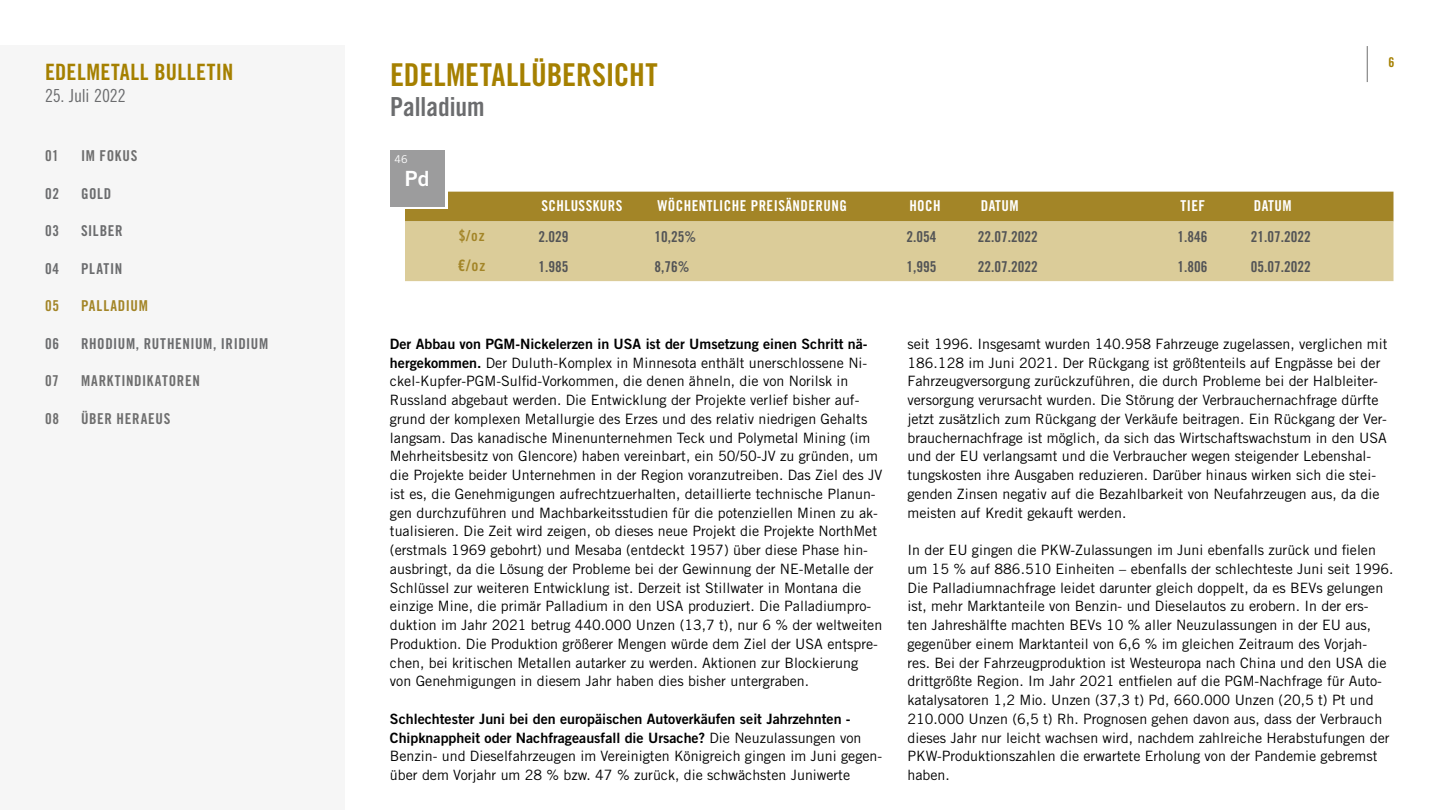
<style>
.page{position:relative;width:1440px;height:810px;background:#fff}
.page>*{position:absolute;margin:0;border:0;box-sizing:border-box;transform-origin:0 0}
.t1{font:31.5px "Trade Gothic LT Pro Bd Cn 20";color:#a58000}
.t2{font:26.25px "Trade Gothic LT Pro Bd Cn 20";color:#6b6c6e}
.t3{font:22.5px "Trade Gothic LT Pro Bd Cn 20";letter-spacing:.02em;color:#a58000}
.t4{font:21px "Trade Gothic LT Pro Bd 2";color:#fff}
.t5{font:18px "Trade Gothic LT Pro Cn 18";letter-spacing:-.01em;color:#6b6c6e}
.t6{font:15.75px "Trade Gothic LT Pro Bd Cn 20";color:#a38527}
.t7{font:15px "Trade Gothic LT Pro Bd Cn 20";color:#535456}
.t8{font:15px "Trade Gothic LT Pro Bd Cn 20";letter-spacing:.03em;color:#fff}
.t9{font:15px "Trade Gothic LT Pro Bd Cn 20";letter-spacing:.04em;color:#6b6c6e}
.t10{font:15px "Trade Gothic LT Pro Bd Cn 20";letter-spacing:.05em;color:#6e6e6e}
.t11{font:15px "Trade Gothic LT Pro Bd Cn 20";letter-spacing:.055em;color:#a38527}
.t12{font:14.25px/18.8px "Trade Gothic LT Pro";color:#000}
.t13{font:14.25px/18.8px "Trade Gothic LT Pro Bd 2";color:#000}
.t14{font:13.5px "Trade Gothic LT Pro Bd Cn 20";color:#a58000}
.t15{font:10.8px "Trade Gothic LT Pro";color:#fff}
.s1{font-size:15px}
.s2{font-family:"Trade Gothic LT Pro Bd 2"}
.s3{font-family:"Trade Gothic LT Pro"}
</style>
<div class="page">
<hr style="left:1367px;top:46px;width:1px;height:36px;background:#6e6e6e">
<div style="left:405px;top:192px;width:989px;height:29px;background:#a38527"></div>
<div style="left:405px;top:221px;width:989px;height:60px;background:#dbcc99"></div>
<div style="left:393px;top:153px;width:54px;height:56px;background:linear-gradient(to right,#fff,#fff)"></div>
<div style="left:390px;top:150px;width:54px;height:56px;background:#9c9c9d"></div>
<div style="left:0;top:45px;width:345px;height:765px;background:#f6f6f6"></div>
<h3 class="t3" style="left:45px;top:58px;width:190px">EDELMETALL BULLETIN</h3>
<p class="t5" style="left:45px;top:85px;width:82px">25. Juli 2022</p>
<p class="t10" style="left:45px;top:147px;width:15px">01</p>
<p class="t10" style="left:81px;top:147px;width:58px">IM FOKUS</p>
<p class="t9" style="left:45px;top:184px;width:16px">02</p>
<p class="t9" style="left:81px;top:184px;width:32px">GOLD</p>
<p class="t9" style="left:45px;top:222px;width:16px">03</p>
<p class="t9" style="left:81px;top:222px;width:43px">SILBER</p>
<p class="t9" style="left:45px;top:259px;width:16px">04</p>
<p class="t9" style="left:81px;top:259px;width:43px">PLATIN</p>
<p class="t11" style="left:45px;top:297px;width:16px">05</p>
<p class="t11" style="left:81px;top:297px;width:68px">PALLADIUM</p>
<p class="t9" style="left:45px;top:334px;width:16px">06</p>
<p class="t9" style="left:81px;top:334px;width:189px">RHODIUM, RUTHENIUM, IRIDIUM</p>
<p class="t10" style="left:45px;top:372px;width:15px">07</p>
<p class="t10" style="left:81px;top:372px;width:120px">MARKTINDIKATOREN</p>
<p class="t10" style="left:45px;top:409px;width:16px">08</p>
<p class="t10" style="left:81px;top:409px;width:91px">ÜBER HERAEUS</p>
<h1 class="t1" style="left:390px;top:56px;width:269px">EDELMETALLÜBERSICHT</h1>
<h2 class="t2" style="left:390px;top:91px;width:96px">Palladium</h2>
<p class="t15" style="left:395px;top:152px;width:15px">46</p>
<h3 class="t4" style="left:405px;top:165px;width:26px">Pd</h3>
<p class="t8" style="left:541px;top:196px;width:83px">SCHLUSSKURS</p>
<p class="t8" style="left:657px;top:196px;width:191px">WÖCHENTLICHE PREISÄNDERUNG</p>
<p class="t8" style="left:909px;top:196px;width:33px">HOCH</p>
<p class="t8" style="left:981px;top:196px;width:39px">DATUM</p>
<p class="t8" style="left:1180px;top:196px;width:26px">TIEF</p>
<p class="t8" style="left:1254px;top:196px;width:39px">DATUM</p>
<p class="t11" style="left:459px;top:226px;width:28px">$/oz</p>
<p class="t7" style="left:538px;top:227px;width:31px">2.029</p>
<p class="t7" style="left:654px;top:227px;width:43px">10,25%</p>
<p class="t7" style="left:906px;top:227px;width:31px">2.054</p>
<p class="t7" style="left:978px;top:227px;width:61px">22.07.2022</p>
<p class="t7" style="left:1177px;top:227px;width:31px">1.846</p>
<p class="t7" style="left:1251px;top:227px;width:61px">21.07.2022</p>
<p class="t6" style="left:458px;top:256px;width:29px">€/o<span class="s1">z</span></p>
<p class="t7" style="left:538px;top:257px;width:31px">1.985</p>
<p class="t7" style="left:654px;top:257px;width:36px">8,76%</p>
<p class="t7" style="left:906px;top:257px;width:31px">1,995</p>
<p class="t7" style="left:978px;top:257px;width:61px">22.07.2022</p>
<p class="t7" style="left:1177px;top:257px;width:31px">1.806</p>
<p class="t7" style="left:1251px;top:257px;width:61px">05.07.2022</p>
<p class="t14" style="left:1389px;top:54px;width:7px">6</p>
<p class="t13" style="left:390px;top:334px;width:479px">Der Abbau von PGM-Nickelerzen in USA ist der Umsetzung einen Schritt nä-</p>
<p class="t12" style="left:390px;top:353px;width:494px"><span class="s2">hergekommen.</span> Der Duluth-Komplex in Minnesota enthält unerschlossene Ni&shy;ckel-Kupfer-PGM-Sulfid-Vorkommen, die denen ähneln, die von Norilsk in Russland abgebaut werden. Die Entwicklung der Projekte verlief bisher auf&shy;grund der komplexen Metallurgie des Erzes und des relativ niedrigen Gehalts langsam. Das kanadische Minenunternehmen Teck und Polymetal Mining (im Mehrheitsbesitz von Glencore) haben vereinbart, ein 50/50-JV zu gründen, um die Projekte beider Unternehmen in der Region voranzutreiben. Das Ziel des JV ist es, die Genehmigungen aufrechtzuerhalten, detaillierte technische Planun&shy;gen durchzuführen und Machbarkeitsstudien für die potenziellen Minen zu ak&shy;tualisieren. Die Zeit wird zeigen, ob dieses neue Projekt die Projekte NorthMet (erstmals 1969 gebohrt) und Mesaba (entdeckt 1957) über diese Phase hin&shy;ausbringt, da die Lösung der Probleme bei der Gewinnung der NE-Metalle der Schlüssel zur weiteren Entwicklung ist. Derzeit ist Stillwater in Montana die einzige Mine, die primär Palladium in den USA produziert. Die Palladiumpro&shy;duktion im Jahr 2021 betrug 440.000 Unzen (13,7 t), nur 6 % der weltweiten Produktion. Die Produktion größerer Mengen würde dem Ziel der USA entspre&shy;chen, bei kritischen Metallen autarker zu werden. Aktionen zur Blockierung von Genehmigungen in diesem Jahr haben dies bisher untergraben.</p>
<p class="t13" style="left:390px;top:709px;width:473px">Schlechtester Juni bei den europäischen Autoverkäufen seit Jahrzehnten -<br>Chipknappheit oder Nachfrageausfall die Ursache? <span class="s3">Die Neuzulassungen von</span></p>
<p class="t12" style="left:390px;top:747px;width:494px">Benzin- und Dieselfahrzeugen im Vereinigten Königreich gingen im Juni gegen&shy;über dem Vorjahr um 28 % bzw. 47 % zurück, die schwächsten Juniwerte</p>
<p class="t12" style="left:908px;top:334px;width:482px">seit 1996. Insgesamt wurden 140.958 Fahrzeuge zugelassen, verglichen mit 186.128 im Juni 2021. Der Rückgang ist größtenteils auf Engpässe bei der Fahrzeugversorgung zurückzuführen, die durch Probleme bei der Halbleiter&shy;versorgung verursacht wurden. Die Störung der Verbrauchernachfrage dürfte jetzt zusätzlich zum Rückgang der Verkäufe beitragen. Ein Rückgang der Ver&shy;brauchernachfrage ist möglich, da sich das Wirtschaftswachstum in den USA und der EU verlangsamt und die Verbraucher wegen steigender Lebenshal&shy;tungskosten ihre Ausgaben reduzieren. Darüber hinaus wirken sich die stei&shy;genden Zinsen negativ auf die Bezahlbarkeit von Neufahrzeugen aus, da die meisten auf Kredit gekauft werden.</p>
<p class="t12" style="left:908px;top:540px;width:487px">In der EU gingen die PKW-Zulassungen im Juni ebenfalls zurück und fielen um 15 % auf 886.510 Einheiten – ebenfalls der schlechteste Juni seit 1996.<br>Die Palladiumnachfrage leidet darunter gleich doppelt, da es BEVs gelungen ist, mehr Marktanteile von Benzin- und Dieselautos zu erobern. In der ers-<br>ten Jahreshälfte machten BEVs 10 % aller Neuzulassungen in der EU aus, gegenüber einem Marktanteil von 6,6 % im gleichen Zeitraum des Vorjah-<br>res. Bei der Fahrzeugproduktion ist Westeuropa nach China und den USA die drittgrößte Region. Im Jahr 2021 entfielen auf die PGM-Nachfrage für Auto&shy;katalysatoren 1,2 Mio. Unzen (37,3 t) Pd, 660.000 Unzen (20,5 t) Pt und 210.000 Unzen (6,5 t) Rh. Prognosen gehen davon aus, dass der Verbrauch dieses Jahr nur leicht wachsen wird, nachdem zahlreiche Herabstufungen der PKW-Produktionszahlen die erwartete Erholung von der Pandemie gebremst haben.</p>
</div>
